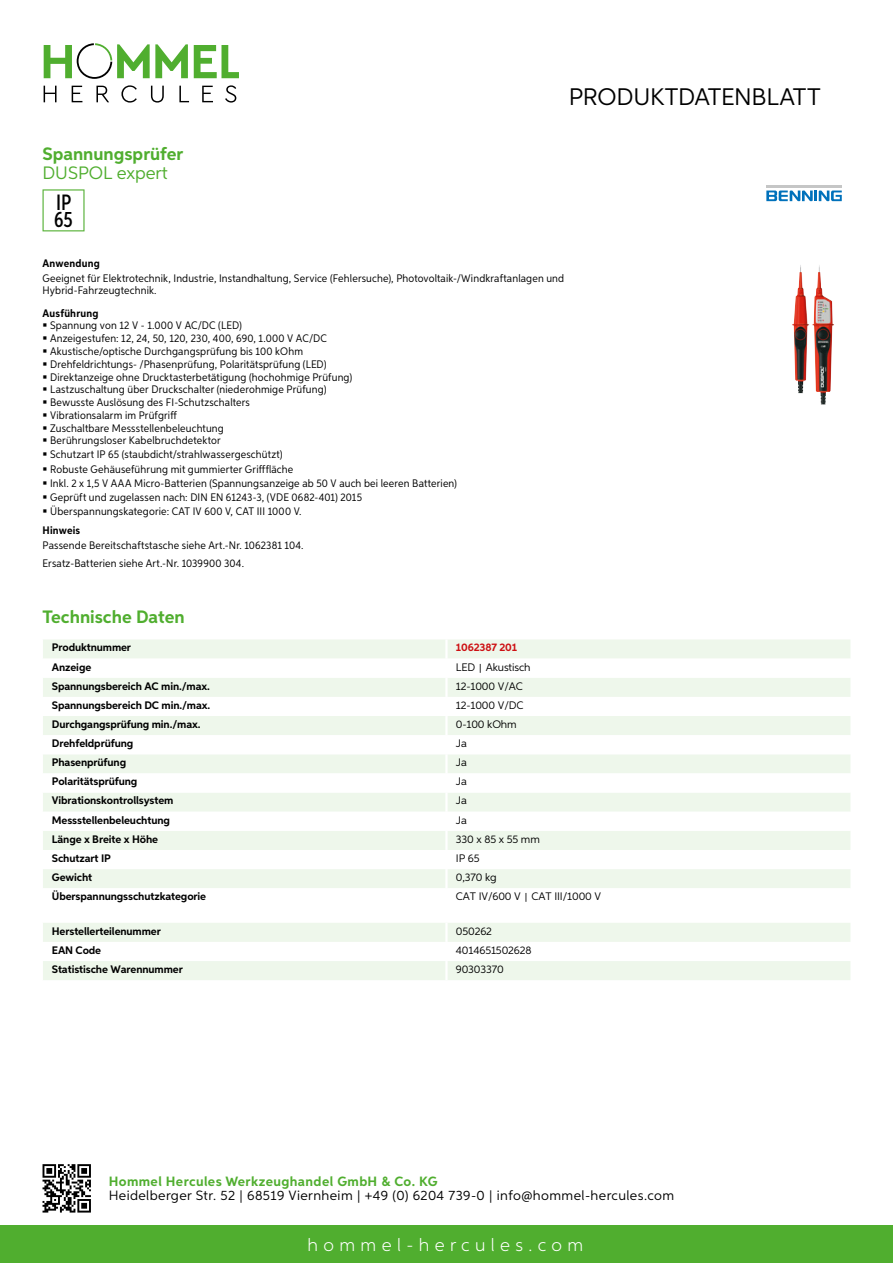
<style>
.page{position:relative;width:893px;height:1263px;background:#fff}
.page>*{position:absolute;margin:0;border:0;box-sizing:border-box;transform-origin:0 0}
.t1{font:24px "Aspira";letter-spacing:-.01em;color:#000}
.t2{font:500 22.2px/16.4px "Aspira XX Nar";color:#000}
.t3{font:700 18px "Aspira";color:#50ae2f}
.t4{font:300 18px "Aspira";letter-spacing:.3em;color:#fff}
.t5{font:18px "Aspira";color:#50ae2f}
.t6{font:13.5px "Aspira";letter-spacing:.03em;color:#000}
.t7{font:700 13.5px "Aspira";letter-spacing:.03em;color:#50ae2f}
.t8{font:10.95px/12.8px "Aspira Nar";letter-spacing:.015em;color:#000}
.t9{font:700 10.95px "Aspira";letter-spacing:-.01em;color:#000}
.t10{font:10.95px "Aspira";letter-spacing:-.01em;color:#000}
.t11{font:700 10.95px "Aspira Nar";letter-spacing:.02em;color:#000}
.t12{font:700 10.95px "Aspira";letter-spacing:-.01em;color:#cd1013}
.s1{font-family:"Wuerth Global";font-size:10.5px}
</style>
<div class="page">
<div style="left:0;top:1226px;width:893px;height:37px;background:#50ae2f"></div>
<svg style="left:43px;top:1164px;width:48px;height:48px"></svg>
<svg style="left:194px;top:45px;width:45px;height:33px"></svg>
<svg style="left:44px;top:43px;width:144px;height:36px"></svg>
<svg style="left:44px;top:86px;width:13px;height:16px"></svg>
<svg style="left:72px;top:86px;width:10px;height:16px"></svg>
<svg style="left:96px;top:86px;width:13px;height:16px"></svg>
<svg style="left:121px;top:85px;width:16px;height:18px"></svg>
<svg style="left:151px;top:86px;width:13px;height:17px"></svg>
<svg style="left:179px;top:86px;width:10px;height:16px"></svg>
<svg style="left:202px;top:86px;width:11px;height:16px"></svg>
<svg style="left:225px;top:85px;width:11px;height:18px"></svg>
<div style="left:43px;top:639px;width:807px;height:19px;background:#eef7eb"></div>
<svg style="left:43px;top:678px;width:807px;height:210px;fill:#eef7eb"></svg>
<hr style="left:445px;top:639px;width:3px;height:20px;background:#fff">
<hr style="left:445px;top:678px;width:3px;height:19px;background:#fff">
<hr style="left:445px;top:697px;width:3px;height:19px;background:#fff">
<hr style="left:445px;top:716px;width:3px;height:19px;background:#fff">
<hr style="left:445px;top:735px;width:3px;height:19px;background:#fff">
<hr style="left:445px;top:754px;width:3px;height:19px;background:#fff">
<hr style="left:445px;top:773px;width:3px;height:19px;background:#fff">
<hr style="left:445px;top:792px;width:3px;height:20px;background:#fff">
<hr style="left:445px;top:812px;width:3px;height:19px;background:#fff">
<hr style="left:445px;top:831px;width:3px;height:19px;background:#fff">
<hr style="left:445px;top:850px;width:3px;height:19px;background:#fff">
<hr style="left:445px;top:869px;width:3px;height:19px;background:#fff">
<svg style="left:43px;top:923px;width:807px;height:57px"></svg>
<hr style="left:445px;top:961px;width:3px;height:19px;background:#fff">
<svg style="left:43px;top:189px;width:42px;height:42px"></svg>
<img style="left:792px;top:265px;width:42px;height:139px">
<svg style="left:766px;top:191px;width:76px;height:10px"></svg>
<hr style="left:766px;top:185px;width:76px;height:3px;background:#c5c6c6">
<h3 class="t3" style="left:43px;top:142px;width:142px">Spannungsprüfer</h3>
<h3 class="t5" style="left:43px;top:162px;width:127px">DU SPOL expert</h3>
<h2 class="t2" style="left:54px;top:194px;width:20px">IP<br>65</h2>
<h1 class="t1" style="left:569px;top:82px;width:253px">Produktdatenblatt</h1>
<p class="t11" style="left:43px;top:257px;width:59px">Anwendung</p>
<p class="t8" style="left:43px;top:273px;width:523px;line-height:12px">Geeignet für Elektrotechnik, Industrie, Instandhaltung, Service (Fehlersuche), Photovoltaik-/Windkraftanlagen und<br>Hybrid-Fahrzeugtechnik.</p>
<p class="t11" style="left:43px;top:306px;width:58px">Ausführung</p>
<p class="t8" style="left:50px;top:319px;width:304px">Spannung von 12 V - 1.000 V AC/DC (LED)<br>Anzeigestufen: 12, 24, 50, 120, 230, 400, 690, 1.000 V AC/DC Akustische/optische Durchgangsprüfung bis 100 kOhm Drehfeldrichtungs- /Phasenprüfung, Polaritätsprüfung (LED)<br>Direktanzeige ohne Drucktasterbetätigung (hochohmige Prüfung)<br>Lastzuschaltung über Druckschalter (niederohmige Prüfung)<br>Bewusste Auslösung des FI-Schutzschalters<br>Vibrationsalarm im Prüfgriff<br>Zuschaltbare Messstellenbeleuchtung<br>Berührungsloser Kabelbruchdetektor</p>
<p class="t8" style="left:50px;top:447px;width:408px;line-height:14.1px">Schutzart IP 65 (staubdicht/strahlwassergeschützt)<br>Robuste Gehäuseführung mit gummierter Grifffläche<br>Inkl. 2 x 1,5 V AAA Micro-Batterien (Spannungsanzeige ab 50 V auch bei leeren Batterien)<br>Geprüft und zugelassen nach: DIN EN 61243-3, (VDE 0682-401) 2015<br>Überspannungskategorie: CAT IV 600 V, CAT III 1000 V.</p>
<p class="t11" style="left:43px;top:524px;width:39px">Hinweis</p>
<p class="t8" style="left:43px;top:537px;width:263px;line-height:17.5px">Passende Bereitschaftstasche siehe Art.-Nr. 1062381 104.<br>Ersatz-Batterien siehe Art.-Nr. 1039900 304.</p>
<h3 class="t3" style="left:43px;top:605px;width:144px">Technische Daten</h3>
<p class="t9" style="left:52px;top:641px;width:81px">Produktnummer</p>
<p class="t12" style="left:456px;top:641px;width:63px">1062387 201</p>
<p class="t9" style="left:52px;top:660px;width:41px">Anzeige</p>
<p class="t10" style="left:456px;top:660px;width:7px">LED</p>
<p class="t10" style="left:478px;top:660px;width:54px"><span class="s1">|</span> Akustisch</p>
<p class="t9" style="left:52px;top:679px;width:160px">Spannungsbereich AC min./max.</p>
<p class="t10" style="left:456px;top:679px;width:69px">12-1000 V/AC</p>
<p class="t9" style="left:52px;top:698px;width:160px">Spannungsbereich DC min./max.</p>
<p class="t10" style="left:456px;top:698px;width:69px">12-1000 V/DC</p>
<p class="t9" style="left:52px;top:717px;width:150px">Durchgangsprüfung min./max.</p>
<p class="t10" style="left:456px;top:717px;width:62px">0-100 kOhm</p>
<p class="t9" style="left:52px;top:736px;width:83px">Drehfeldprüfung</p>
<p class="t10" style="left:456px;top:737px;width:13px">Ja</p>
<p class="t9" style="left:52px;top:756px;width:76px">Phasenprüfung</p>
<p class="t10" style="left:456px;top:756px;width:13px">Ja</p>
<p class="t9" style="left:52px;top:775px;width:87px">Polaritätsprüfung</p>
<p class="t10" style="left:456px;top:775px;width:13px">Ja</p>
<p class="t9" style="left:52px;top:794px;width:123px">Vibrationskontrollsystem</p>
<p class="t10" style="left:456px;top:794px;width:13px">Ja</p>
<p class="t9" style="left:52px;top:813px;width:120px">Messstellenbeleuchtung</p>
<p class="t10" style="left:456px;top:813px;width:13px">Ja</p>
<p class="t9" style="left:52px;top:832px;width:108px">Länge x Breite x Höhe</p>
<p class="t10" style="left:456px;top:832px;width:86px">330 x 85 x 55 mm</p>
<p class="t9" style="left:52px;top:851px;width:60px">Schutzart IP</p>
<p class="t10" style="left:456px;top:851px;width:25px">IP 65</p>
<p class="t9" style="left:52px;top:870px;width:42px">Gewicht</p>
<p class="t10" style="left:456px;top:870px;width:42px">0,370 kg</p>
<p class="t9" style="left:52px;top:890px;width:156px">Überspannungsschutzkategorie</p>
<p class="t10" style="left:456px;top:890px;width:147px">CAT IV/600 V <span class="s1">|</span> CAT III/1000 V</p>
<p class="t9" style="left:52px;top:924px;width:111px">Herstellerteilenummer</p>
<p class="t10" style="left:456px;top:924px;width:38px">050262</p>
<p class="t9" style="left:52px;top:943px;width:51px">EAN Code</p>
<p class="t10" style="left:456px;top:943px;width:77px">4014651502628</p>
<p class="t9" style="left:52px;top:962px;width:132px">Statistische Warennummer</p>
<p class="t10" style="left:456px;top:962px;width:49px">90303370</p>
<p class="t7" style="left:109px;top:1172px;width:330px">Hommel Hercules Werkzeughandel GmbH &amp; Co. KG</p>
<p class="t6" style="left:109px;top:1187px;width:567px">Heidelberger Str. 52 | 68519 Viernheim | +49 (0) 6204 739-0 | info@hommel-hercules.com</p>
<h3 class="t4" style="left:307px;top:1234px;width:277px">hommel-hercules.com</h3>
</div>
